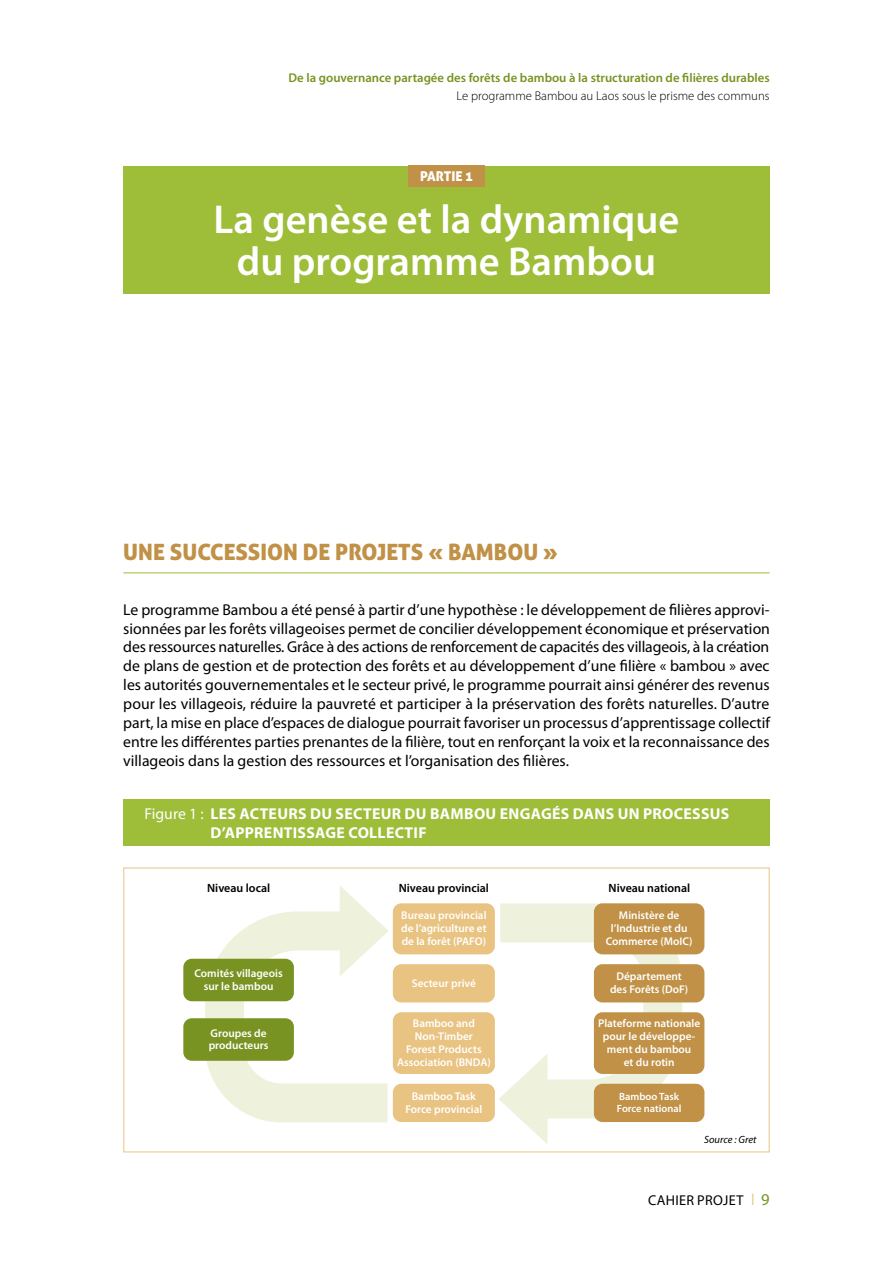
<style>
.page{position:relative;width:893px;height:1263px;background:#fff}
.page>*{position:absolute;margin:0;border:0;box-sizing:border-box;transform-origin:0 0}
.t1{font:600 40.5px/42px "Myriad Pro";color:#fff;text-align:center}
.t2{font:22.5px "Aller Display";color:#c09146}
.t3{font:15.75px/18.9px "Myriad Pro";color:#000;text-align:justify}
.t4{font:700 15.75px/18.9px "Myriad Pro";letter-spacing:.02em;color:#fff}
.t5{font:14.25px "Myriad Pro";letter-spacing:.02em;color:#000}
.t6{font:13.5px "Aller Display";color:#fff}
.t7{font:600 12.75px "Myriad Pro";color:#789322}
.t8{font:300 12.75px "Myriad Pro";color:#000}
.t9{font:600 12px "Myriad Pro";color:#000}
.t10{font:600 11.25px/12.8px "Myriad Pro";color:#fff;text-align:center}
.t11{font:600 10.5px/12px "Myriad Pro";color:#fff}
.t12{font:italic 10.5px "Myriad Pro";color:#000}
.s1{font-weight:400}
.s2{color:#e9c381}
.s3{font-size:16.5px;color:#789322}
</style>
<div class="page">
<div style="left:123px;top:166px;width:647px;height:127px;background:#9ebd38"></div>
<hr style="left:123px;top:572px;width:647px;height:1px;background:#9ebd38">
<div style="left:408px;top:166px;width:77px;height:21px;background:#c09146"></div>
<div style="left:123px;top:799px;width:647px;height:47px;background:#9ebd38"></div>
<div style="left:123px;top:867px;width:647px;height:285px;border:1px solid #e9c381"></div>
<svg style="left:186px;top:904px;width:241px;height:219px"></svg>
<svg style="left:340px;top:886px;width:49px;height:90px"></svg>
<svg style="left:461px;top:903px;width:241px;height:235px"></svg>
<svg style="left:499px;top:1053px;width:48px;height:91px"></svg>
<div style="left:183px;top:959px;width:111px;height:42px;background:#789322;border-radius:9px"></div>
<div style="left:183px;top:1018px;width:111px;height:43px;background:#789322;border-radius:9px"></div>
<div style="left:393px;top:903px;width:102px;height:51px;background:#e9c381;border-radius:9px"></div>
<div style="left:393px;top:964px;width:102px;height:38px;background:#e9c381;border-radius:9px"></div>
<div style="left:393px;top:1012px;width:102px;height:62px;background:#e9c381;border-radius:9px"></div>
<div style="left:393px;top:1084px;width:102px;height:38px;background:#e9c381;border-radius:9px"></div>
<div style="left:594px;top:903px;width:110px;height:51px;background:#c09146;border-radius:9px"></div>
<div style="left:594px;top:964px;width:110px;height:38px;background:#c09146;border-radius:9px"></div>
<div style="left:594px;top:1012px;width:110px;height:62px;background:#c09146;border-radius:9px"></div>
<div style="left:594px;top:1084px;width:110px;height:38px;background:#c09146;border-radius:9px"></div>
<p class="t7" style="left:289px;top:69px;width:483px">De la gouvernance partagée des forêts de bambou à la structuration de filières durables</p>
<p class="t8" style="left:457px;top:89px;width:315px">Le programme Bambou au Laos sous le prisme des communs</p>
<p class="t6" style="left:420px;top:168px;width:54px">PARTIE 1</p>
<h1 class="t1" style="left:214px;top:198px;width:467px">La genèse et la dynamique du programme Bambou</h1>
<h2 class="t2" style="left:123px;top:537px;width:436px">UNE SUCCESSION DE PROJETS « BAMBOU »</h2>
<p class="t3" style="left:123px;top:600px;width:648px">Le programme Bambou a été pensé à partir d’une hypothèse : le développement de filières approvi&shy;sionnées par les forêts villageoises permet de concilier développement économique et préservation des ressources naturelles. Grâce à des actions de renforcement de capacités des villageois, à la création de plans de gestion et de protection des forêts et au développement d’une filière « bambou » avec les autorités gouvernementales et le secteur privé, le programme pourrait ainsi générer des revenus pour les villageois, réduire la pauvreté et participer à la préservation des forêts naturelles. D’autre part, la mise en place d’espaces de dialogue pourrait favoriser un processus d’apprentissage collectif entre les différentes parties prenantes de la filière, tout en renforçant la voix et la reconnaissance des villageois dans la gestion des ressources et l’organisation des filières.</p>
<p class="t4" style="left:211px;top:804px;width:520px;text-indent:-66px"><span class="s1">Figure 1 :</span> LES ACTEURS DU SECTEUR DU BAMBOU ENGAGÉS DANS UN PROCESSUS<br>D’APPRENTISSAGE COLLECTIF</p>
<p class="t9" style="left:207px;top:880px;width:65px">Niveau local</p>
<p class="t9" style="left:399px;top:880px;width:92px">Niveau provincial</p>
<p class="t9" style="left:608px;top:880px;width:83px">Niveau national</p>
<p class="t10" style="left:195px;top:967px;width:90px">Comités villageois sur le bambou</p>
<p class="t10" style="left:209px;top:1026px;width:61px;text-align:left">Groupes de producteurs</p>
<p class="t10" style="left:401px;top:909px;width:87px;text-align:justify">Bureau provincial de l’agriculture et de la forêt (PAFO)</p>
<p class="t10" style="left:412px;top:976px;width:66px">Secteur privé</p>
<p class="t10" style="left:397px;top:1017px;width:95px">Bamboo and<br>Non-Timber<br>Forest Products<br>Association (BNDA)</p>
<p class="t10" style="left:405px;top:1089px;width:79px">Bamboo Task<br>Force provincial</p>
<p class="t10" style="left:606px;top:909px;width:88px">Ministère de l’Industrie et du<br>Commerce (MoIC)</p>
<p class="t10" style="left:610px;top:970px;width:80px">Département des Forêts (DoF)</p>
<p class="t10" style="left:598px;top:1017px;width:104px">Plateforme nationale pour le développe&shy;ment du bambou<br>et du rotin</p>
<p class="t11" style="left:617px;top:1090px;width:66px">Bamboo Task<br>Force national</p>
<p class="t12" style="left:704px;top:1133px;width:54px">Source : Gret</p>
<p class="t5" style="left:648px;top:1191px;width:123px">CAHIER PROJET <span class="s2">❘</span> <span class="s3">9</span></p>
</div>
